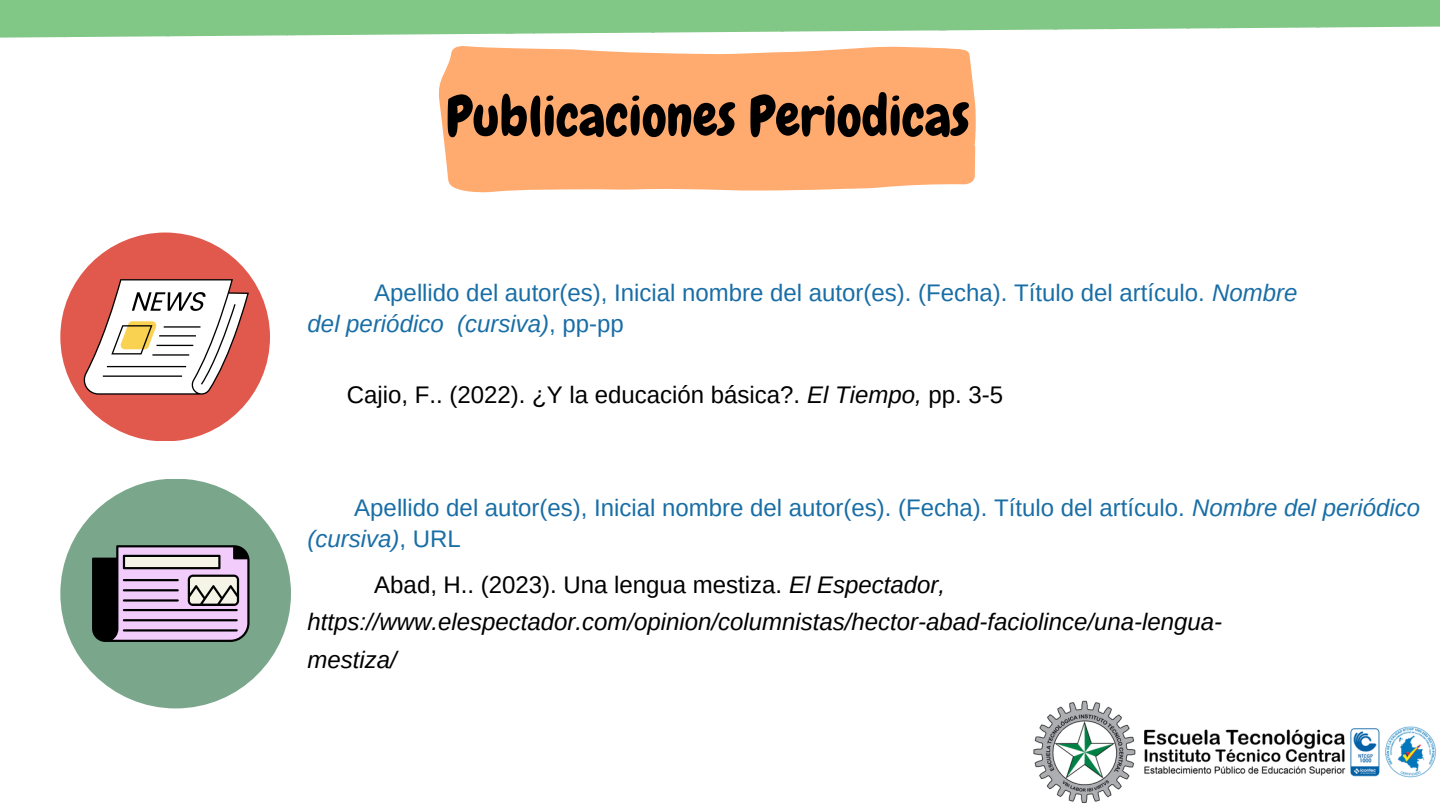
<style>
.page{position:relative;width:1440px;height:810px;background:#fff}
.page>*{position:absolute;margin:0;border:0;box-sizing:border-box;transform-origin:0 0}
.t1{font:55.6px "Chewy";color:#000}
.t2{font:24px/30.8px "Arimo";color:#196ea6}
.t3{font:italic 24px/37.5px "Arimo";color:#000}
.t4{font:24px "Arimo";color:#000}
.t5{font:italic 24px "Arimo";color:#196ea6}
.s1{font-style:italic}
.s2{font-style:normal}
</style>
<div class="page">
<div style="left:60px;top:233px;width:210px;height:208px;background:#e1584c;border-radius:50%"></div>
<img style="left:1033px;top:700px;width:403px;height:103px">
<svg style="left:438px;top:46px;width:538px;height:147px;background:#ffb079"></svg>
<svg style="left:83px;top:279px;width:166px;height:116px"></svg>
<div style="left:60px;top:479px;width:231px;height:229px;background:#7aa78b;border-radius:50%"></div>
<svg style="left:92px;top:545px;width:158px;height:97px;background:#9b8a9f"></svg>
<svg style="left:0;top:0;width:1440px;height:37px;background:#91ce95"></svg>
<p class="t1" style="left:446px;top:81px;width:525px">Publicaciones Periodicas</p>
<p class="t2" style="left:308px;top:277px;width:991px;text-indent:67px">Apellido del autor(es), Inicial nombre del autor(es). (Fecha). Título del artículo. <span class="s1">Nombre del periódico (cursiva)</span>, pp-pp</p>
<p class="t4" style="left:347px;top:381px;width:658px">Cajio, F.. (2022). ¿Y la educación básica?. <span class="s1">El Tiempo,</span> pp. 3-5</p>
<p class="t2" style="left:354px;top:493px;width:1067px">Apellido del autor(es), Inicial nombre del autor(es). (Fecha). Título del artículo. <span class="s1">Nombre del periódico</span></p>
<p class="t5" style="left:308px;top:525px;width:155px">(cursiva)<span class="s2">, URL</span></p>
<p class="t3" style="left:308px;top:566px;width:916px;text-indent:67px"><span class="s2">Abad, H.. (2023). Una lengua mestiza.</span> El Espectador, https://www.elespectador.com/opinion/columnistas/hector-abad-faciolince/una-lengua&shy;mestiza/</p>
</div>
